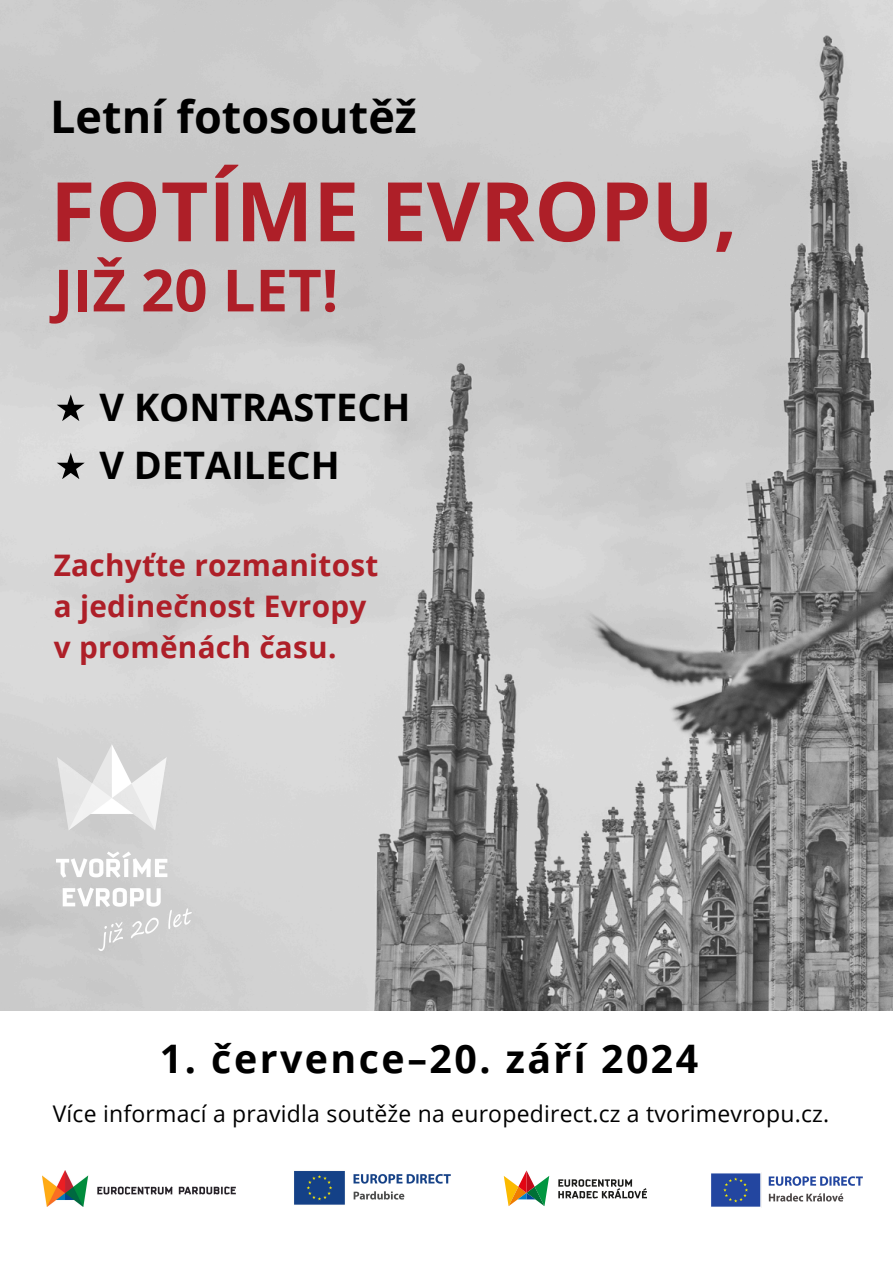
<style>
.page{position:relative;width:893px;height:1263px;background:#fff}
.page>*{position:absolute;margin:0;border:0;box-sizing:border-box;transform-origin:0 0}
.t1{font:700 82.2px "Open Sans";color:#ae1f28}
.t2{font:700 58.12px "Open Sans";color:#ae1f28}
.t3{font:700 44.92px "Open Sans";color:#000}
.t4{font:700 39.3px "Open Sans";letter-spacing:.065em;color:#000}
.t5{font:700 37.95px/57.9px "Open Sans";color:#000}
.t6{font:700 29.7px/41.1px "Open Sans";letter-spacing:.01em;color:#ae1f28}
.t7{font:22.95px "Open Sans";letter-spacing:.01em;color:#000}
</style>
<div class="page">
<img style="left:0;top:0;width:893px;height:1011px">
<img style="left:294px;top:1171px;width:157px;height:34px">
<img style="left:43px;top:1170px;width:193px;height:36px">
<img style="left:711px;top:1173px;width:152px;height:34px">
<svg style="left:504px;top:1170px;width:45px;height:36px"></svg>
<svg style="left:558px;top:1179px;width:89px;height:19px"></svg>
<svg style="left:57px;top:394px;width:28px;height:27px"></svg>
<svg style="left:57px;top:452px;width:28px;height:27px"></svg>
<img style="left:57px;top:744px;width:135px;height:212px">
<p class="t3" style="left:50px;top:85px;width:368px">Letní fotosoutěž</p>
<p class="t1" style="left:50px;top:153px;width:689px">FOTÍME EVROPU,</p>
<p class="t2" style="left:54px;top:249px;width:286px">JIŽ 20 LET!</p>
<h4 class="t5" style="left:99px;top:377px;width:313px">V KONTRASTECH<br>V DETAILECH</h4>
<h5 class="t6" style="left:54px;top:544px;width:326px">Zachyťte rozmanitost a jedinečnost Evropy v proměnách času.</h5>
<p class="t4" style="left:160px;top:1031px;width:540px">1. července–20. září 2024</p>
<p class="t7" style="left:53px;top:1097px;width:778px">Více informací a pravidla soutěže na europedirect.cz a tvorimevropu.cz.</p>
</div>
